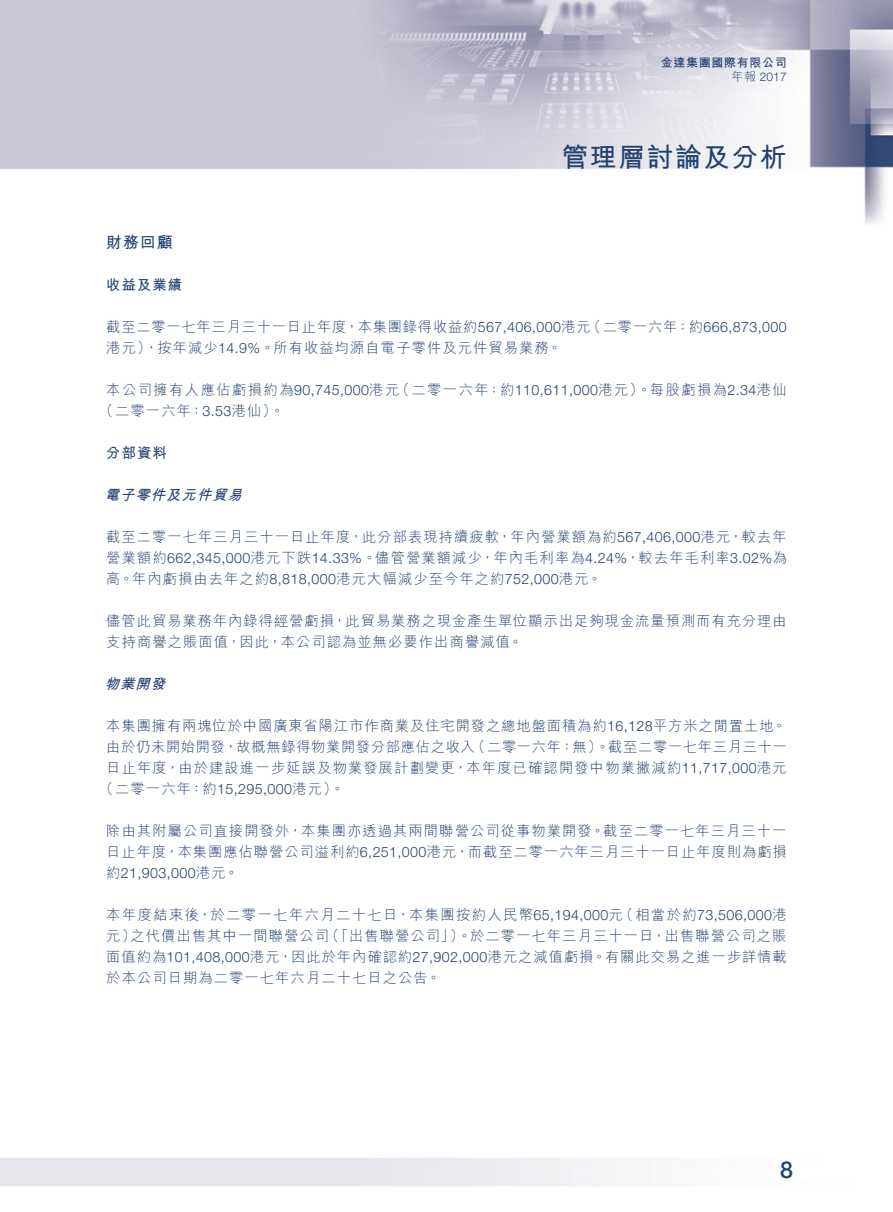
<style>
.page{position:relative;width:893px;height:1212px;background:#fff}
.page>*{position:absolute;margin:0;border:0;box-sizing:border-box;transform-origin:0 0}
.t1{font:700 27px "M Hei HK";letter-spacing:.05em;color:#25416f}
.t2{font:500 23.25px "Helvetica Neue LT Std";color:#25416f}
.Heading_1{font:700 15.75px "M Hei HK";color:#25416f}
.Body_Text{font:300 14.25px/21px "M Hei HK";letter-spacing:.075em;color:#25416f}
.Body_Text-2{font:300 14.25px/21px "M Hei HK";letter-spacing:.105em;color:#25416f}
.Body_Text-3{font:300 14.25px/21px "M Hei HK";letter-spacing:.055em;color:#25416f}
.Body_Text-4{font:300 14.25px "Helvetica Neue LT Std";letter-spacing:.03em;color:#25416f}
.Body_Text-5{font:300 14.25px "M Hei HK";letter-spacing:.05em;color:#25416f}
.Heading_3{font:italic 700 14.25px "M Hei HK";color:#25416f}
.Heading_2{font:700 14.25px "M Hei HK";letter-spacing:.08em;color:#25416f}
.t3{font:700 12px "M Hei HK";letter-spacing:.055em;color:#25416f}
.t4{font:300 12px "Helvetica Neue LT Std";color:#25416f}
.s1{font-family:"M Hei HK"}
.s2{font-family:"Helvetica Neue LT Std"}
</style>
<div class="page">
<img style="left:1px;top:0;width:892px;height:1186px">
<img style="left:0;top:0;width:1px;height:1212px">
<p class="t3" style="left:661px;top:54px;width:127px">金達集團國際有限公司</p>
<p class="t4" style="left:731px;top:70px;width:57px"><span class="s1">年報</span> 2017</p>
<p class="Heading_1" style="left:106px;top:231px;width:68px">財務回顧</p>
<p class="Heading_2" style="left:106px;top:274px;width:77px">收益及業績</p>
<h1 class="t1" style="left:562px;top:138px;width:227px">管理層討論及分析</h1>
<p class="Body_Text-4" style="left:587px;top:318px;width:201px"><span class="s1">（二零一六年：約</span>666,873,000</p>
<p class="Body_Text-3" style="left:106px;top:316px;width:486px">截至二零一七年三月三十一日止年度，本集團錄得收益約<span class="s2">567,406,000</span>港元港元 ，）按年減少<span class="s2">14.9%</span>。所有收益均源自電子零件及元件貿易業務。</p>
<p class="Body_Text-2" style="left:395px;top:379px;width:393px">（二零一六年：約<span class="s2">110,611,000</span>港元）。每股虧損為<span class="s2">2.34</span>港仙</p>
<p class="Body_Text-2" style="left:99px;top:379px;width:302px;text-indent:7px">本公司擁有人應佔虧損約為<span class="s2">90,745,000</span>港元（二零一六年：<span class="s2">3.53</span>港仙 。(</p>
<p class="Heading_2" style="left:106px;top:442px;width:62px">分部資料</p>
<p class="Heading_3" style="left:105px;top:484px;width:144px">電子零件及元件貿易</p>
<p class="Body_Text" style="left:106px;top:526px;width:682px;text-align:justify">截至二零一七年三月三十一日止年度，此分部表現持續疲軟，年內營業額為約<span class="s2">567,406,000</span>港元，較去年營業額約<span class="s2">662,345,000</span>港元下跌<span class="s2">14.33%</span>。儘管營業額減少，年內毛利率為<span class="s2">4.24%</span>，較去年毛利率<span class="s2">3.02%</span>為高。年內虧損由去年之約<span class="s2">8,818,000</span>港元大幅減少至今年之約<span class="s2">752,000</span>港元。</p>
<p class="Body_Text" style="left:106px;top:610px;width:682px">儘管此貿易業務年內錄得經營虧損，此貿易業務之現金產生單位顯示出足夠現金流量預測而有充分理由支持商譽之賬面值，因此，本公司認為並無必要作出商譽減值。</p>
<p class="Heading_3" style="left:105px;top:673px;width:67px">物業開發</p>
<p class="Body_Text" style="left:106px;top:715px;width:682px;text-align:right">本集團擁有兩塊位於中國廣東省陽江市作商業及住宅開發之總地盤面積為約<span class="s2">16,128</span>平方米之閒置土地。（二零一六年：無）。截至二零一七年三月三十一</p>
<p class="Body_Text-5" style="left:106px;top:739px;width:370px">由於仍未開始開發，故概無錄得物業開發分部應佔之收入</p>
<p class="Body_Text" style="left:106px;top:757px;width:682px">日止年度，由於建設進一步延誤及物業發展計劃變更，本年度已確認開發中物業撇減約<span class="s2">11,717,000</span>港元</p>
<p class="Body_Text" style="left:99px;top:778px;width:247px">（二零一六年：約<span class="s2">15,295,000</span>港元 。(</p>
<p class="Body_Text" style="left:106px;top:820px;width:682px;text-align:justify">除由其附屬公司直接開發外，本集團亦透過其兩間聯營公司從事物業開發。截至二零一七年三月三十一日止年度，本集團應佔聯營公司溢利約<span class="s2">6,251,000</span>港元，而截至二零一六年三月三十一日止年度則為虧損約<span class="s2">21,903,000</span>港元。</p>
<p class="Body_Text-4" style="left:619px;top:906px;width:169px"><span class="s1">（相當於約</span>73,506,000<span class="s1">港</span></p>
<p class="Body_Text" style="left:325px;top:904px;width:463px;text-indent:-219px">本年度結束後，於二零一七年六月二十七日，本集團按約人民幣<span class="s2">65,194,000</span>元<br>（「出售聯營公司」）。於二零一七年三月三十一日，出售聯營公司之賬</p>
<p class="Body_Text" style="left:106px;top:925px;width:682px">元）<br>面值約為<span class="s2">101,408,000</span>港元，因此於年內確認約<span class="s2">27,902,000</span>港元之減值虧損。有關此交易之進一步詳情載於本公司日期為二零一七年六月二十七日之公告。</p>
<p class="Body_Text" style="left:131px;top:925px;width:200px">之代價出售其中一間聯營公司</p>
<h2 class="t2" style="left:780px;top:1156px;width:14px">8</h2>
</div>
